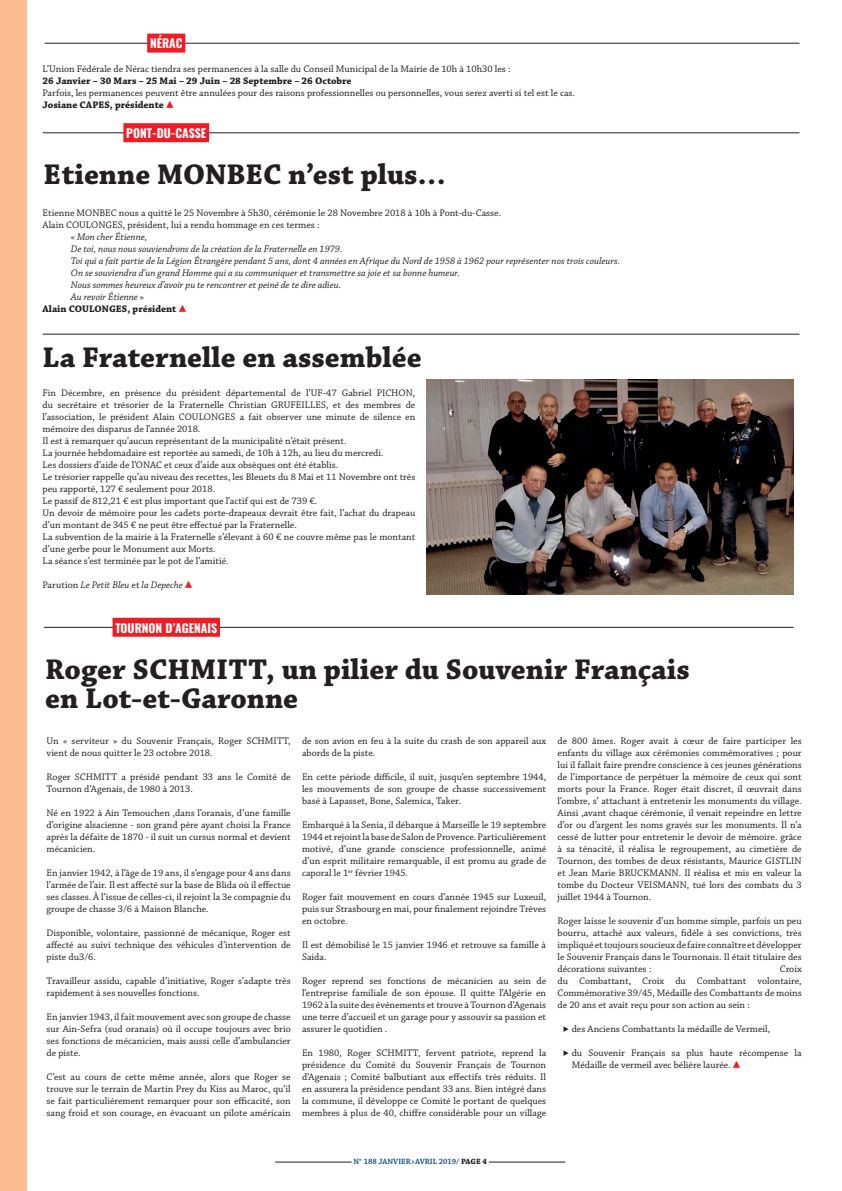
<style>
.page{position:relative;width:842px;height:1191px;background:#fff}
.page>*{position:absolute;margin:0;border:0;box-sizing:border-box;transform-origin:0 0}
.t1{font:700 30px "Chaparral Pro";color:#231f20}
.t2{font:700 12px "Oswald";color:#fff}
.Texte_courant_10_pt{font:10px/12px "Chaparral Pro";color:#231f20;text-align:justify}
.Texte_courant_10_pt-2{font:italic 10px "Chaparral Pro";color:#231f20}
.Texte_courant_10_pt-3{font:700 10px "Chaparral Pro";color:#231f20}
.t3{font:600 8px "Chaparral Pro";color:#014081}
.s1{font-family:"Source Sans Pro";font-weight:900;font-size:13px;color:#ee1c25}
.s2{font-style:normal}
.s3{font-family:"Source Sans Pro";font-weight:900;font-style:normal;font-size:13px;color:#ee1c25}
.s4{font-family:"Source Sans Pro"}
.s5{font-weight:700;color:#231f20}
</style>
<div class="page">
<div style="left:0;top:0;width:27px;height:1191px;background:#fbbc92"></div>
<hr style="left:275px;top:1161px;width:77px;height:1px;background:#231f20">
<hr style="left:489px;top:1161px;width:76px;height:1px;background:#231f20">
<hr style="left:45px;top:43px;width:754px;height:1px;background:#231f20">
<hr style="left:43px;top:133px;width:756px;height:1px;background:#231f20">
<hr style="left:43px;top:334px;width:756px;height:1px;background:#231f20">
<hr style="left:44px;top:627px;width:750px;height:1px;background:#231f20">
<div style="left:147px;top:34px;width:38px;height:19px;background:#ee1c25"></div>
<div style="left:123px;top:123px;width:86px;height:19px;background:#ee1c25"></div>
<div style="left:113px;top:618px;width:107px;height:19px;background:#ee1c25"></div>
<img style="left:427px;top:380px;width:367px;height:215px">
<p class="t2" style="left:150px;top:37px;width:34px">NÉRAC</p>
<p class="Texte_courant_10_pt" style="left:43px;top:63px;width:469px">L’Union Fédérale de Nérac tiendra ses permanences à la salle du Conseil Municipal de la Mairie de 10h à 10h30 les :</p>
<p class="Texte_courant_10_pt-3" style="left:43px;top:75px;width:311px">26 Janvier – 30 Mars – 25 Mai – 29 Juin – 28 Septembre – 26 Octobre</p>
<p class="Texte_courant_10_pt" style="left:43px;top:87px;width:534px">Parfois, les permanences peuvent être annulées pour des raisons professionnelles ou personnelles, vous serez averti si tel est le cas.</p>
<p class="Texte_courant_10_pt-3" style="left:43px;top:99px;width:133px">Josiane CAPES, présidente <span class="s1">▲</span></p>
<p class="t2" style="left:126px;top:127px;width:82px">PONT-DU-CASSE</p>
<p class="t1" style="left:44px;top:156px;width:404px">Etienne MONBEC n’est plus…</p>
<p class="Texte_courant_10_pt" style="left:43px;top:207px;width:460px">Etienne MONBEC nous a quitté le 25 Novembre à 5h30, cérémonie le 28 Novembre 2018 à 10h à Pont-du-Casse.</p>
<p class="Texte_courant_10_pt" style="left:43px;top:219px;width:278px">Alain COULONGES, président, lui a rendu hommage en ces termes :</p>
<p class="Texte_courant_10_pt-2" style="left:71px;top:231px;width:78px"><span class="s2">«</span> Mon cher Étienne,</p>
<p class="Texte_courant_10_pt-2" style="left:71px;top:243px;width:273px">De toi, nous nous souviendrons de la création de la Fraternelle en 1979.</p>
<p class="Texte_courant_10_pt-2" style="left:71px;top:255px;width:551px">Toi qui a fait partie de la Légion Étrangère pendant 5 ans, dont 4 années en Afrique du Nord de 1958 à 1962 pour représenter nos trois couleurs.</p>
<p class="Texte_courant_10_pt-2" style="left:71px;top:267px;width:390px">On se souviendra d’un grand Homme qui a su communiquer et transmettre sa joie et sa bonne humeur.</p>
<p class="Texte_courant_10_pt-2" style="left:71px;top:279px;width:272px">Nous sommes heureux d’avoir pu te rencontrer et peiné de te dire adieu.</p>
<p class="Texte_courant_10_pt-2" style="left:71px;top:291px;width:75px">Au revoir Étienne <span class="s2">»</span></p>
<p class="Texte_courant_10_pt-3" style="left:43px;top:303px;width:145px">Alain COULONGES, président <span class="s1">▲</span></p>
<p class="t1" style="left:43px;top:340px;width:381px">La Fraternelle en assemblée</p>
<p class="Texte_courant_10_pt" style="left:43px;top:387px;width:374px">Fin Décembre, en présence du président départemental de l’UF-47 Gabriel PICHON, du secrétaire et trésorier de la Fraternelle Christian GRUFEILLES, et des membres de l’association, le président Alain COULONGES a fait observer une minute de silence en mémoire des disparus de l’année 2018.</p>
<p class="Texte_courant_10_pt" style="left:43px;top:435px;width:306px">Il est à remarquer qu’aucun représentant de la municipalité n’était présent.</p>
<p class="Texte_courant_10_pt" style="left:43px;top:447px;width:343px">La journée hebdomadaire est reportée au samedi, de 10h à 12h, au lieu du mercredi.</p>
<p class="Texte_courant_10_pt" style="left:43px;top:459px;width:297px">Les dossiers d’aide de l’ONAC et ceux d’aide aux obsèques ont été établis.</p>
<p class="Texte_courant_10_pt" style="left:43px;top:471px;width:374px">Le trésorier rappelle qu’au niveau des recettes, les Bleuets du 8 Mai et 11 Novembre ont très peu rapporté, 127 € seulement pour 2018.</p>
<p class="Texte_courant_10_pt" style="left:43px;top:495px;width:276px">Le passif de 812,21 € est plus important que l’actif qui est de 739 €.</p>
<p class="Texte_courant_10_pt" style="left:43px;top:507px;width:374px">Un devoir de mémoire pour les cadets porte-drapeaux devrait être fait, l’achat du drapeau d’un montant de 345 € ne peut être effectué par la Fraternelle.</p>
<p class="Texte_courant_10_pt" style="left:43px;top:531px;width:374px">La subvention de la mairie à la Fraternelle s’élevant à 60 € ne couvre même pas le montant d’une gerbe pour le Monument aux Morts.</p>
<p class="Texte_courant_10_pt" style="left:43px;top:555px;width:188px">La séance s’est terminée par le pot de l’amitié.</p>
<p class="Texte_courant_10_pt-2" style="left:43px;top:579px;width:151px"><span class="s2">Parution</span> Le Petit Bleu <span class="s2">et</span> la Depeche <span class="s3">▲</span></p>
<p class="t2" style="left:115px;top:621px;width:103px">TOURNON D’AGENAIS</p>
<p class="t1" style="left:45px;top:652px;width:646px">Roger SCHMITT, un pilier du Souvenir Français</p>
<p class="t1" style="left:45px;top:681px;width:254px">en Lot-et-Garonne</p>
<p class="Texte_courant_10_pt" style="left:47px;top:735px;width:246px">Un « serviteur » du Souvenir Français, Roger SCHMITT, vient de nous quitter le 23 octobre 2018.</p>
<p class="Texte_courant_10_pt" style="left:47px;top:771px;width:246px">Roger SCHMITT a présidé pendant 33 ans le Comité de<br>Tournon d’Agenais, de 1980 à 2013.</p>
<p class="Texte_courant_10_pt" style="left:47px;top:807px;width:246px">Né en 1922 à Ain Temouchen ,dans l’oranais, d’une famille d’origine alsacienne - son grand père ayant choisi la France après la défaite de 1870 - il suit un cursus normal et devient mécanicien.</p>
<p class="Texte_courant_10_pt" style="left:47px;top:867px;width:246px">En janvier 1942, à l’âge de 19 ans, il s’engage pour 4 ans dans l’armée de l’air. Il est affecté sur la base de Blida où il effectue ses classes. À l’issue de celles-ci, il rejoint la 3e compagnie du groupe de chasse 3/6 à Maison Blanche.</p>
<p class="Texte_courant_10_pt" style="left:47px;top:927px;width:246px">Disponible, volontaire, passionné de mécanique, Roger est affecté au suivi technique des véhicules d’intervention de piste du3/6.</p>
<p class="Texte_courant_10_pt" style="left:47px;top:975px;width:246px">Travailleur assidu, capable d’initiative, Roger s’adapte très rapidement à ses nouvelles fonctions.</p>
<p class="Texte_courant_10_pt" style="left:47px;top:1011px;width:246px">En janvier 1943, il fait mouvement avec son groupe de chasse sur Ain-Sefra (sud oranais) où il occupe toujours avec brio ses fonctions de mécanicien, mais aussi celle d’ambulancier de piste.</p>
<p class="Texte_courant_10_pt" style="left:47px;top:1071px;width:246px">C’est au cours de cette même année, alors que Roger se trouve sur le terrain de Martin Prey du Kiss au Maroc, qu’il se fait particulièrement remarquer pour son efficacité, son sang froid et son courage, en évacuant un pilote américain</p>
<p class="Texte_courant_10_pt" style="left:302px;top:735px;width:246px">de son avion en feu à la suite du crash de son appareil aux abords de la piste.</p>
<p class="Texte_courant_10_pt" style="left:302px;top:771px;width:246px">En cette période difficile, il suit, jusqu’en septembre 1944, les mouvements de son groupe de chasse successivement basé à Lapasset, Bone, Salemica, Taker.</p>
<p class="Texte_courant_10_pt" style="left:302px;top:819px;width:246px">Embarqué à la Senia, il débarque à Marseille le 19 septembre 1944 et rejoint la base de Salon de Provence. Particulièrement motivé, d’une grande conscience professionnelle, animé d’un esprit militaire remarquable, il est promu au grade de caporal le 1<sup>er</sup> février 1945.</p>
<p class="Texte_courant_10_pt" style="left:302px;top:891px;width:246px">Roger fait mouvement en cours d’année 1945 sur Luxeuil, puis sur Strasbourg en mai, pour finalement rejoindre Trèves en octobre.</p>
<p class="Texte_courant_10_pt" style="left:302px;top:939px;width:246px">Il est démobilisé le 15 janvier 1946 et retrouve sa famille à<br>Saida.</p>
<p class="Texte_courant_10_pt" style="left:302px;top:975px;width:246px">Roger reprend ses fonctions de mécanicien au sein de l’entreprise familiale de son épouse. Il quitte l’Algérie en 1962 à la suite des événements et trouve à Tournon d’Agenais une terre d’accueil et un garage pour y assouvir sa passion et assurer le quotidien .</p>
<p class="Texte_courant_10_pt" style="left:302px;top:1047px;width:246px">En 1980, Roger SCHMITT, fervent patriote, reprend la présidence du Comité du Souvenir Français de Tournon d’Agenais ; Comité balbutiant aux effectifs très réduits. Il en assurera la présidence pendant 33 ans. Bien intégré dans la commune, il développe ce Comité le portant de quelques membres à plus de 40, chiffre considérable pour un village</p>
<p class="Texte_courant_10_pt" style="left:557px;top:735px;width:246px">de 800 âmes. Roger avait à cœur de faire participer les enfants du village aux cérémonies commémoratives ; pour lui il fallait faire prendre conscience à ces jeunes générations de l’importance de perpétuer la mémoire de ceux qui sont morts pour la France. Roger était discret, il œuvrait dans l’ombre, s’ attachant à entretenir les monuments du village.<br>Ainsi ,avant chaque cérémonie, il venait repeindre en lettre d’or ou d’argent les noms gravés sur les monuments. Il n’a cessé de lutter pour entretenir le devoir de mémoire. grâce à sa ténacité, il réalisa le regroupement, au cimetière de Tournon, des tombes de deux résistants, Maurice GISTLIN et Jean Marie BRUCKMANN. Il réalisa et mis en valeur la tombe du Docteur VEISMANN, tué lors des combats du 3 juillet 1944 à Tournon.</p>
<p class="Texte_courant_10_pt" style="left:557px;top:915px;width:246px">Roger laisse le souvenir d’un homme simple, parfois un peu bourru, attaché aux valeurs, fidèle à ses convictions, très impliqué et toujours soucieux de faire connaître et développer le Souvenir Français dans le Tournonais. Il était titulaire des décorations suivantes :</p>
<p class="Texte_courant_10_pt" style="left:557px;top:963px;width:246px;text-indent:222px">Croix du Combattant, Croix du Combattant volontaire, Commémorative 39/45, Médaille des Combattants de moins de 20 ans et avait reçu pour son action au sein :</p>
<p class="Texte_courant_10_pt" style="left:563px;top:1023px;width:208px"><span class="s4">▶</span> des Anciens Combattants la médaille de Vermeil,</p>
<p class="Texte_courant_10_pt" style="left:572px;top:1047px;width:231px;text-indent:-9px"><span class="s4">▶</span> du Souvenir Français sa plus haute récompense la<br>Médaille de vermeil avec bélière laurée. <span class="s1">▲</span></p>
<p class="t3" style="left:353px;top:1157px;width:135px">N° 188 JANVIER&gt;AVRIL 2019/ <span class="s5">PAGE 4</span></p>
</div>
